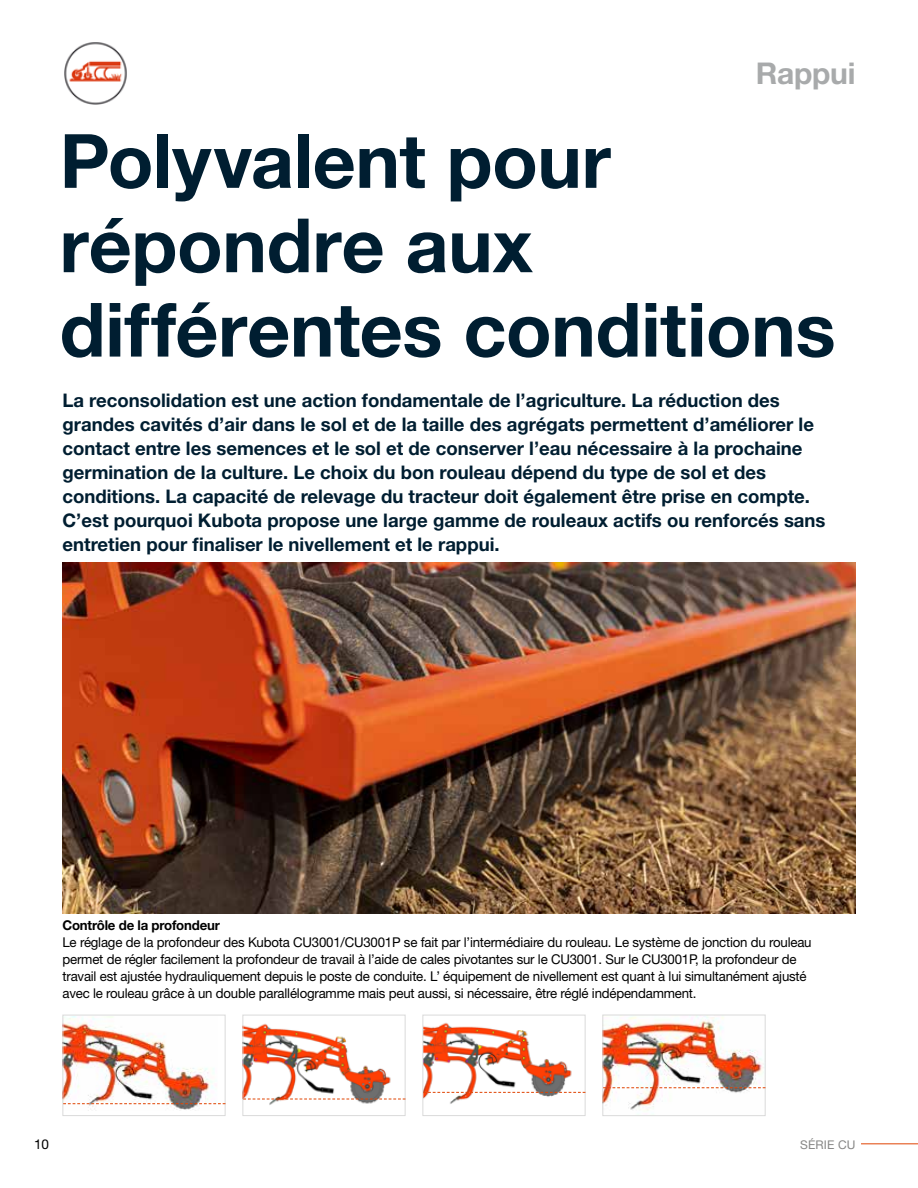
<style>
.page{position:relative;width:918px;height:1188px;background:#fff}
.page>*{position:absolute;margin:0;border:0;box-sizing:border-box;transform-origin:0 0}
.t1{font:700 75px/84.3px "Helvetica Neue LT Std";letter-spacing:-.005em;color:#001e31}
.t2{font:700 30px "Helvetica Neue LT Std";letter-spacing:-.01em;color:#a8aaab}
.t3{font:700 18.75px/24px "Helvetica Neue LT Std";color:#001e31}
.t4{font:13.5px/16.8px "Helvetica Neue LT Std";letter-spacing:-.015em;color:#000}
.t5{font:700 13.5px "Helvetica Neue LT Std";letter-spacing:-.015em;color:#000}
.t6{font:12px "Helvetica Neue LT Std";letter-spacing:.01em;color:#878786}
</style>
<div class="page">
<hr style="left:861px;top:1143px;width:57px;height:1px;background:#e04403">
<img style="left:64px;top:42px;width:63px;height:63px">
<img style="left:425px;top:1022px;width:154px;height:82px">
<div style="left:423px;top:1015px;width:162px;height:101px;border:1px solid #dadada"></div>
<img style="left:605px;top:1017px;width:158px;height:94px">
<div style="left:603px;top:1015px;width:162px;height:101px;border:1px solid #dadada"></div>
<img style="left:65px;top:1017px;width:152px;height:93px">
<div style="left:63px;top:1015px;width:162px;height:101px;border:1px solid #dadada"></div>
<img style="left:245px;top:1023px;width:154px;height:82px">
<div style="left:243px;top:1015px;width:162px;height:101px;border:1px solid #dadada"></div>
<svg style="left:63px;top:1103px;width:162px;height:1px"></svg>
<svg style="left:243px;top:1099px;width:162px;height:1px"></svg>
<svg style="left:423px;top:1092px;width:162px;height:1px"></svg>
<svg style="left:603px;top:1087px;width:162px;height:1px"></svg>
<img style="left:63px;top:562px;width:792px;height:351px">
<h2 class="t2" style="left:756px;top:55px;width:101px">Rappui</h2>
<h1 class="t1" style="left:60px;top:117px;width:778px">Polyvalent pour répondre aux différentes conditions</h1>
<p class="t3" style="left:63px;top:388px;width:765px">La reconsolidation est une action fondamentale de l’agriculture. La réduction des grandes cavités d’air dans le sol et de la taille des agrégats permettent d’améliorer le contact entre les semences et le sol et de conserver l’eau nécessaire à la prochaine germination de la culture. Le choix du bon rouleau dépend du type de sol et des conditions. La capacité de relevage du tracteur doit également être prise en compte.<br>C’est pourquoi Kubota propose une large gamme de rouleaux actifs ou renforcés sans entretien pour finaliser le nivellement et le rappui.</p>
<p class="t5" style="left:63px;top:917px;width:159px">Contrôle de la profondeur</p>
<p class="t4" style="left:63px;top:934px;width:751px">Le réglage de la profondeur des Kubota CU3001/CU3001P se fait par l’intermédiaire du rouleau. Le système de jonction du rouleau permet de régler facilement la profondeur de travail à l’aide de cales pivotantes sur le CU3001. Sur le CU3001P, la profondeur de travail est ajustée hydrauliquement depuis le poste de conduite. L’ équipement de nivellement est quant à lui simultanément ajusté avec le rouleau grâce à un double parallélogramme mais peut aussi, si nécessaire, être réglé indépendamment.</p>
<p class="t4" style="left:34px;top:1135px;width:17px">10</p>
<p class="t6" style="left:800px;top:1137px;width:57px">SÉRIE CU</p>
</div>
